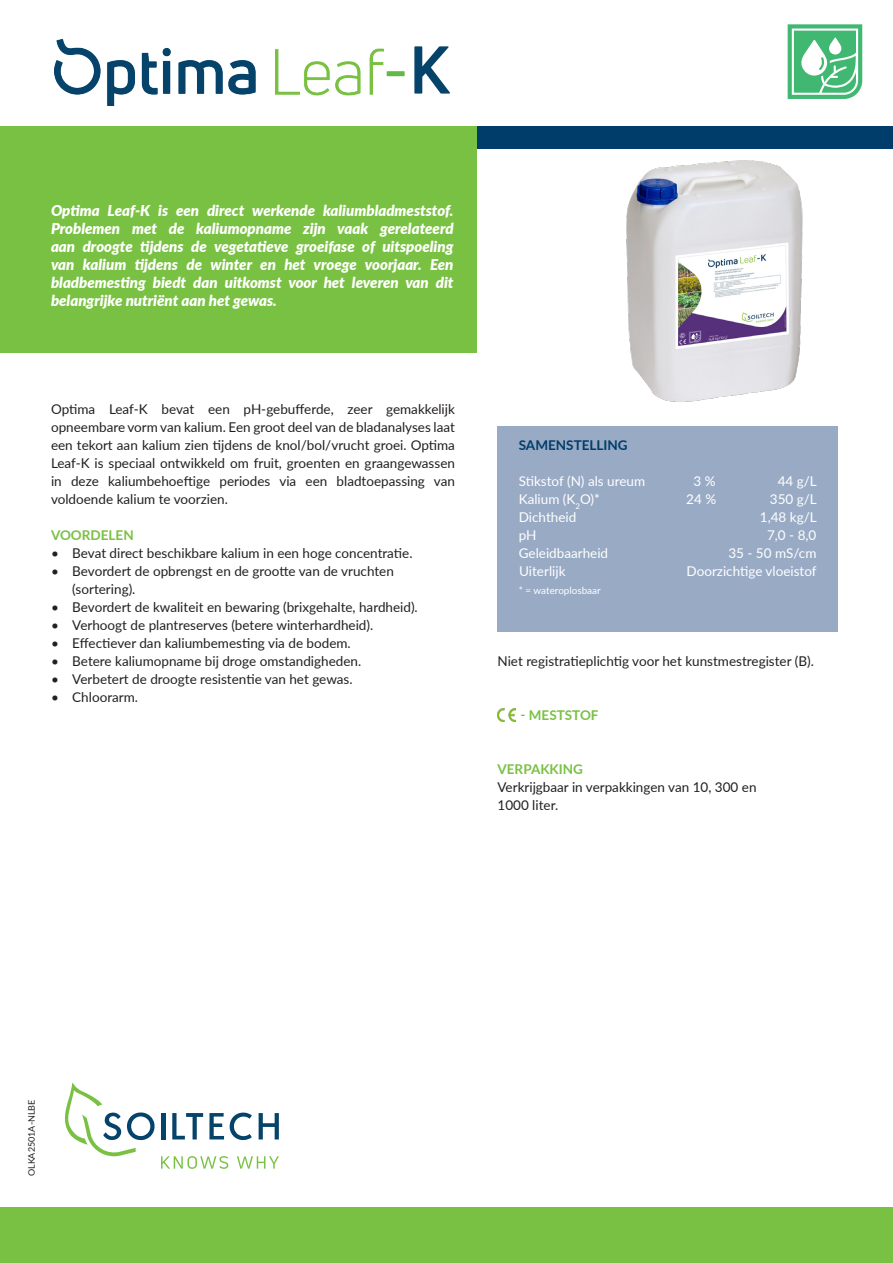
<style>
.page{position:relative;width:893px;height:1263px;background:#fff}
.page>*{position:absolute;margin:0;border:0;box-sizing:border-box;transform-origin:0 0}
.FOP_Product_Title{font:66px "Uni Neue";color:#60bb46}
.t1{font:italic 900 15px/18px "Lato";color:#fff;text-align:justify}
.t2{font:13.5px/18px "Lato";color:#231f20;text-align:justify}
.t3{font:13.5px "Lato";color:#fff}
.t4{font:700 13.5px "Lato";color:#79c142}
.t5{font:700 13.5px "Lato";color:#003d6a}
.t6{font:9.9px "Lato";color:#fff}
.t7{font:9px "Lato";color:#231f20}
.s1{font-weight:700;color:#05436a}
</style>
<div class="page">
<div style="left:0;top:1208px;width:893px;height:55px;background:#79c142"></div>
<div style="left:0;top:126px;width:893px;height:23px;background:#003d6a"></div>
<div style="left:0;top:149px;width:476px;height:204px;background:#79c142"></div>
<div style="left:0;top:126px;width:476px;height:23px;background:#79c142"></div>
<div style="left:497px;top:426px;width:341px;height:205px;background:#99aac5"></div>
<svg style="left:787px;top:24px;width:76px;height:75px"></svg>
<img style="left:626px;top:160px;width:177px;height:242px">
<svg style="left:64px;top:1082px;width:215px;height:87px"></svg>
<img style="left:54px;top:39px;width:329px;height:66px">
<img style="left:497px;top:709px;width:18px;height:12px">
<p class="FOP_Product_Title" style="left:382px;top:29px;width:69px">-<span class="s1">K</span></p>
<p class="t1" style="left:51px;top:201px;width:404px">Optima Leaf-K is een direct werkende kaliumbladmeststof.<br>Problemen met de kaliumopname zijn vaak gerelateerd aan droogte tijdens de vegetatieve groeifase of uitspoeling van kalium tijdens de winter en het vroege voorjaar. Een bladbemesting biedt dan uitkomst voor het leveren van dit belangrijke nutriënt aan het gewas.</p>
<p class="t2" style="left:51px;top:400px;width:405px">Optima Leaf-K bevat een pH-gebufferde, zeer gemakkelijk opneembare vorm van kalium. Een groot deel van de bladanalyses laat een tekort aan kalium zien tijdens de knol/bol/vrucht groei. Optima Leaf-K is speciaal ontwikkeld om fruit, groenten en graangewassen in deze kaliumbehoeftige periodes via een bladtoepassing van voldoende kalium te voorzien.</p>
<p class="t4" style="left:51px;top:525px;width:84px">VOORDELEN</p>
<p class="t2" style="left:51px;top:544px;width:363px">• Bevat direct beschikbare kalium in een hoge concentratie.</p>
<p class="t2" style="left:72px;top:562px;width:323px;text-indent:-21px">• Bevordert de opbrengst en de grootte van de vruchten (sortering).</p>
<p class="t2" style="left:51px;top:598px;width:368px">• Bevordert de kwaliteit en bewaring (brixgehalte, hardheid).</p>
<p class="t2" style="left:51px;top:616px;width:324px">• Verhoogt de plantreserves (betere winterhardheid).</p>
<p class="t2" style="left:51px;top:634px;width:301px">• Effectiever dan kaliumbemesting via de bodem.</p>
<p class="t2" style="left:51px;top:652px;width:312px">• Betere kaliumopname bij droge omstandigheden.</p>
<p class="t2" style="left:51px;top:670px;width:303px">• Verbetert de droogte resistentie van het gewas.</p>
<p class="t2" style="left:51px;top:688px;width:89px">• Chloorarm.</p>
<p class="t5" style="left:519px;top:435px;width:110px">SAMENSTELLING</p>
<p class="t3" style="left:519px;top:471px;width:128px">Stikstof (N) als ureum</p>
<p class="t3" style="left:693px;top:471px;width:24px">3 %</p>
<p class="t3" style="left:778px;top:471px;width:41px">44 g/L</p>
<p class="t3" style="left:519px;top:489px;width:83px">Kalium (K<sub>2</sub>O)*</p>
<p class="t3" style="left:686px;top:489px;width:31px">24 %</p>
<p class="t3" style="left:770px;top:489px;width:48px">350 g/L</p>
<p class="t3" style="left:519px;top:507px;width:59px">Dichtheid</p>
<p class="t3" style="left:760px;top:507px;width:58px">1,48 kg/L</p>
<p class="t3" style="left:519px;top:525px;width:19px">pH</p>
<p class="t3" style="left:767px;top:525px;width:51px">7,0 - 8,0</p>
<p class="t3" style="left:519px;top:543px;width:91px">Geleidbaarheid</p>
<p class="t3" style="left:728px;top:543px;width:90px">35 - 50 mS/cm</p>
<p class="t3" style="left:519px;top:561px;width:48px">Uiterlijk</p>
<p class="t3" style="left:686px;top:561px;width:132px">Doorzichtige vloeistof</p>
<p class="t6" style="left:519px;top:583px;width:83px">* = wateroplosbaar</p>
<p class="t2" style="left:497px;top:652px;width:318px">Niet registratieplichtig voor het kunstmestregister (B).</p>
<p class="t4" style="left:520px;top:705px;width:80px">- MESTSTOF</p>
<p class="t4" style="left:497px;top:759px;width:87px">VERPAKKING</p>
<p class="t2" style="left:497px;top:778px;width:261px">Verkrijgbaar in verpakkingen van 10, 300 en</p>
<p class="t2" style="left:497px;top:796px;width:62px">1000 liter.</p>
<p class="t7" style="left:25px;top:1176px;width:78px;rotate:-90deg">OLKA2501A-NLBE</p>
</div>
